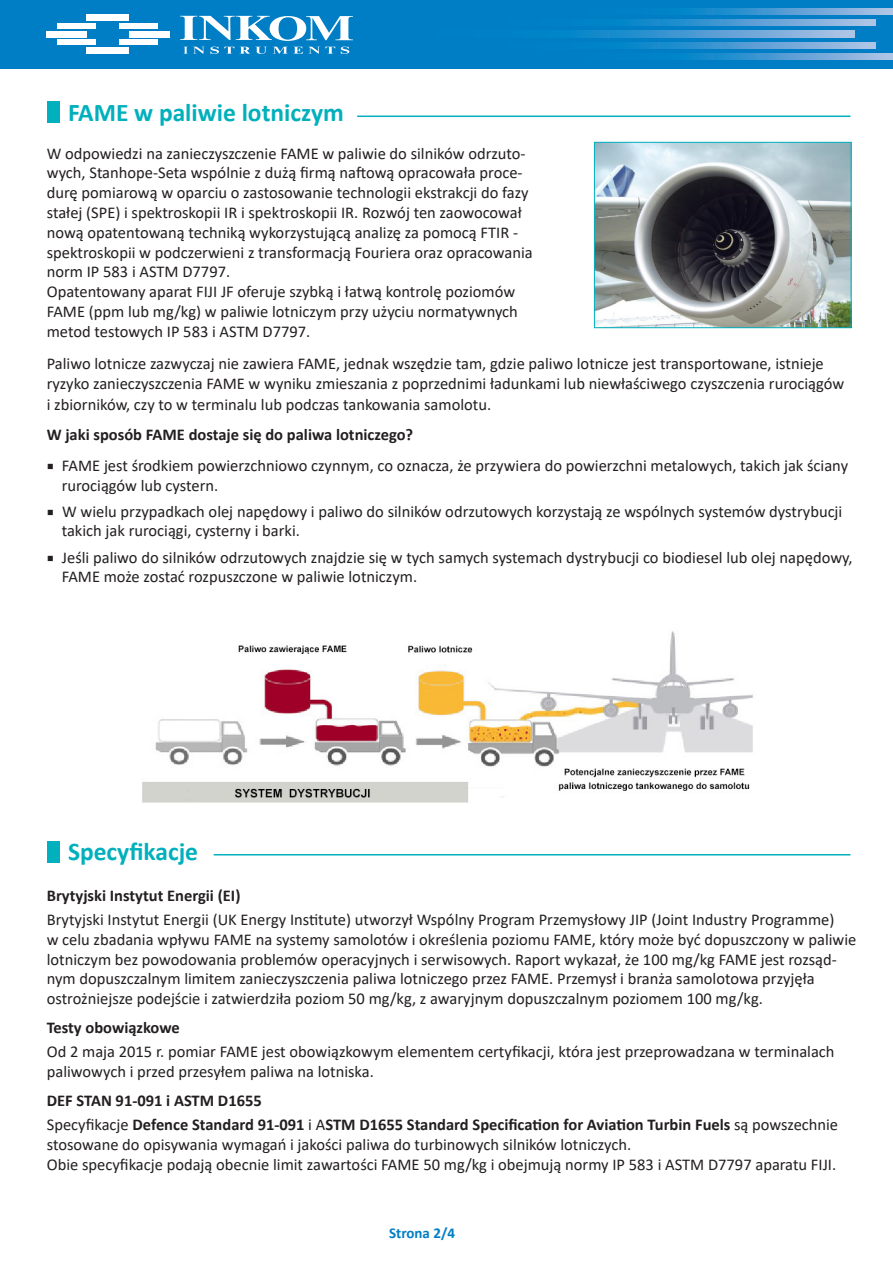
<style>
.page{position:relative;width:893px;height:1263px;background:#fff}
.page>*{position:absolute;margin:0;border:0;box-sizing:border-box;transform-origin:0 0}
.t1{font:700 25.5px "Calibri";color:#00b0bc}
.t2{font:16.5px/19.8px "Calibri";color:#231f20}
.t3{font:700 16.5px/24.3px "Calibri";color:#231f20}
.t4{font:700 15px "Calibri";color:#007ec5}
.s1{font-family:"Minion Pro";font-size:18px}
.s2{font-weight:700}
.s3{font-weight:400}
</style>
<div class="page">
<div style="left:0;top:0;width:893px;height:68px;background:#007ec5"></div>
<svg style="left:695px;top:8px;width:198px;height:7px"></svg>
<svg style="left:637px;top:19px;width:239px;height:7px;background:#5ca1d6"></svg>
<svg style="left:584px;top:31px;width:271px;height:6px;background:#5ca1d6"></svg>
<svg style="left:638px;top:42px;width:238px;height:7px;background:#5ca1d6"></svg>
<svg style="left:695px;top:54px;width:198px;height:6px"></svg>
<div style="left:87px;top:14px;width:42px;height:7px;background:#fff"></div>
<div style="left:87px;top:47px;width:42px;height:6px;background:#fff"></div>
<div style="left:129px;top:31px;width:40px;height:6px;background:#fff"></div>
<div style="left:47px;top:31px;width:40px;height:6px;background:#fff"></div>
<div style="left:119px;top:39px;width:38px;height:6px;background:#fff"></div>
<div style="left:57px;top:39px;width:39px;height:6px;background:#fff"></div>
<div style="left:119px;top:23px;width:38px;height:6px;background:#fff"></div>
<div style="left:57px;top:23px;width:39px;height:6px;background:#fff"></div>
<svg style="left:180px;top:16px;width:173px;height:25px"></svg>
<svg style="left:184px;top:47px;width:50px;height:7px"></svg>
<svg style="left:240px;top:47px;width:26px;height:7px"></svg>
<svg style="left:273px;top:47px;width:62px;height:7px"></svg>
<svg style="left:341px;top:47px;width:8px;height:7px"></svg>
<div style="left:47px;top:102px;width:13px;height:21px;background:#00b0bc"></div>
<hr style="left:357px;top:116px;width:493px;height:1px;background:#00b0bc">
<div style="left:47px;top:841px;width:13px;height:21px;background:#00b0bc"></div>
<hr style="left:214px;top:854px;width:636px;height:1px;background:#00b0bc">
<img style="left:596px;top:144px;width:253px;height:182px">
<div style="left:594px;top:142px;width:257px;height:186px;border:1px solid #00b0bc"></div>
<img style="left:142px;top:631px;width:611px;height:172px">
<p class="t1" style="left:68px;top:95px;width:277px">FAME w paliwie lotniczym</p>
<p class="t2" style="left:47px;top:143px;width:487px">W odpowiedzi na zanieczyszczenie FAME w paliwie do silników odrzuto&shy;wych, Stanhope-Seta wspólnie z dużą firmą naftową opracowała proce&shy;durę pomiarową w oparciu o zastosowanie technologii ekstrakcji do fazy stałej (SPE) i spektroskopii IR i spektroskopii IR. Rozwój ten zaowocował nową opatentowaną techniką wykorzystującą analizę za pomocą FTIR - spektroskopii w podczerwieni z transformacją Fouriera oraz opracowania norm IP 583 i ASTM D7797.<br>Opatentowany aparat FIJI JF oferuje szybką i łatwą kontrolę poziomów FAME (ppm lub mg/kg) w paliwie lotniczym przy użyciu normatywnych metod testowych IP 583 i ASTM D7797.</p>
<p class="t2" style="left:47px;top:353px;width:799px;line-height:20.4px">Paliwo lotnicze zazwyczaj nie zawiera FAME, jednak wszędzie tam, gdzie paliwo lotnicze jest transportowane, istnieje ryzyko zanieczyszczenia FAME w wyniku zmieszania z poprzednimi ładunkami lub niewłaściwego czyszczenia rurociągów i zbiorników, czy to w terminalu lub podczas tankowania samolotu.</p>
<p class="t3" style="left:47px;top:422px;width:368px">W jaki sposób FAME dostaje się do paliwa lotniczego?</p>
<p class="t2" style="left:62px;top:455px;width:788px;text-indent:-15px"><span class="s1">■</span> FAME jest środkiem powierzchniowo czynnym, co oznacza, że przywiera do powierzchni metalowych, takich jak ściany rurociągów lub cystern.</p>
<p class="t2" style="left:47px;top:501px;width:797px"><span class="s1">■</span> W wielu przypadkach olej napędowy i paliwo do silników odrzutowych korzystają ze wspólnych systemów dystrybucji</p>
<p class="t2" style="left:62px;top:521px;width:240px">takich jak rurociągi, cysterny i barki.</p>
<p class="t2" style="left:62px;top:547px;width:792px;text-indent:-15px"><span class="s1">■</span> Jeśli paliwo do silników odrzutowych znajdzie się w tych samych systemach dystrybucji co biodiesel lub olej napędowy,<br>FAME może zostać rozpuszczone w paliwie lotniczym.</p>
<p class="t1" style="left:68px;top:834px;width:132px">Specyfikacje</p>
<p class="t2" style="left:47px;top:883px;width:789px;line-height:24.3px"><span class="s2">Brytyjski Instytut Energii (EI)<br></span>Brytyjski Instytut Energii (UK Energy Institute) utworzył Wspólny Program Przemysłowy JIP (Joint Industry Programme)</p>
<p class="t2" style="left:47px;top:929px;width:811px">w celu zbadania wpływu FAME na systemy samolotów i określenia poziomu FAME, który może być dopuszczony w paliwie lotniczym bez powodowania problemów operacyjnych i serwisowych. Raport wykazał, że 100 mg/kg FAME jest rozsąd&shy;nym dopuszczalnym limitem zanieczyszczenia paliwa lotniczego przez FAME. Przemysł i branża samolotowa przyjęła ostrożniejsze podejście i zatwierdziła poziom 50 mg/kg, z awaryjnym dopuszczalnym poziomem 100 mg/kg.</p>
<p class="t2" style="left:47px;top:1015px;width:789px;line-height:24.3px"><span class="s2">Testy obowiązkowe<br></span>Od 2 maja 2015 r. pomiar FAME jest obowiązkowym elementem certyfikacji, która jest przeprowadzana w terminalach</p>
<p class="t2" style="left:47px;top:1061px;width:329px">paliwowych i przed przesyłem paliwa na lotniska.</p>
<p class="t3" style="left:47px;top:1088px;width:793px">DEF STAN 91-091 i ASTM D1655<br><span class="s3">Specyfikacje</span> Defence Standard 91-091 <span class="s3">i A</span>STM D1655 Standard Specification for Aviation Turbin Fuels <span class="s3">są powszechnie</span></p>
<p class="t2" style="left:47px;top:1134px;width:791px">stosowane do opisywania wymagań i jakości paliwa do turbinowych silników lotniczych.<br>Obie specyfikacje podają obecnie limit zawartości FAME 50 mg/kg i obejmują normy IP 583 i ASTM D7797 aparatu FIJI.</p>
<p class="t4" style="left:389px;top:1222px;width:68px">Strona 2/4</p>
</div>
